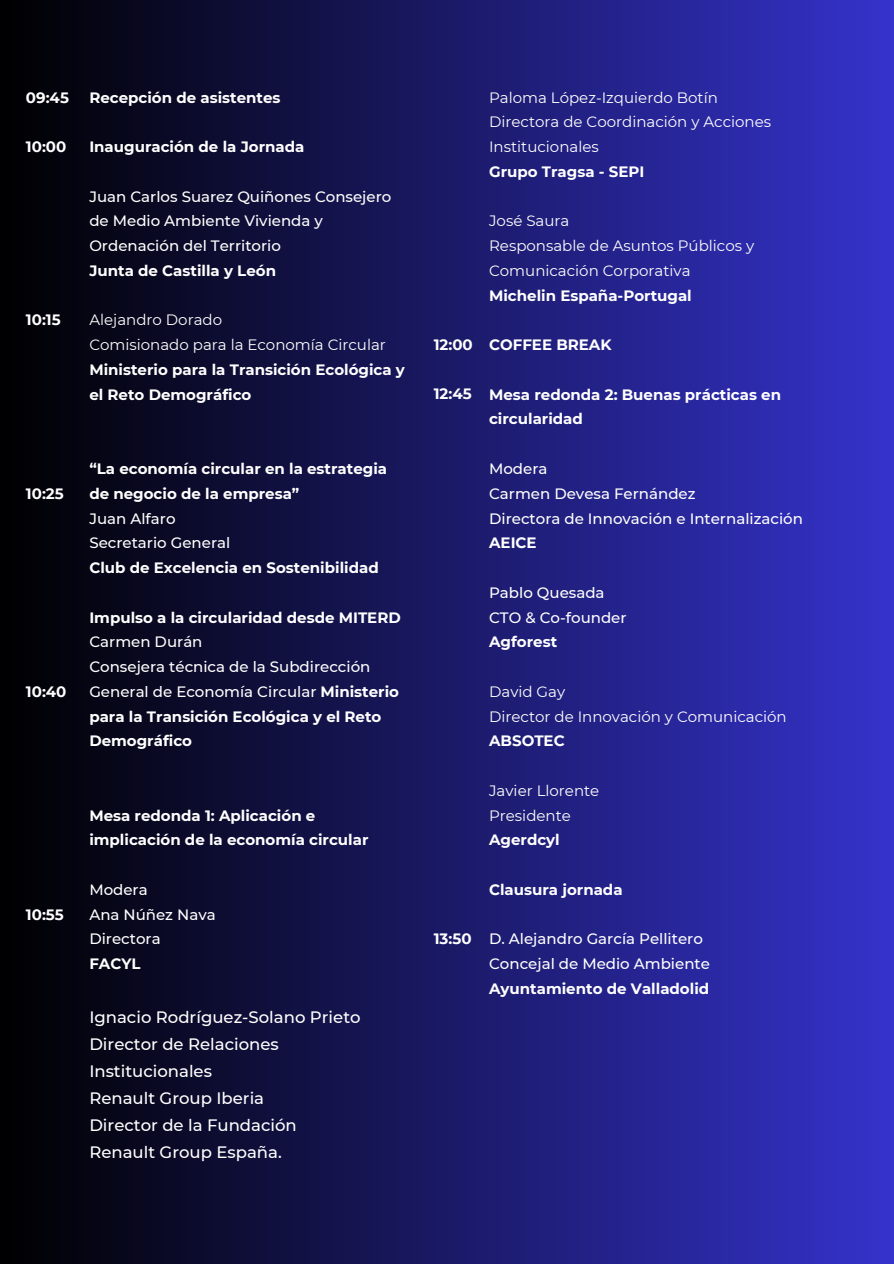
<style>
.page{position:relative;width:894px;height:1264px;background:#fff}
.page>*{position:absolute;margin:0;border:0;box-sizing:border-box;transform-origin:0 0}
.t1{font:500 16.5px/27px "Montserrat";color:#fff}
.t2{font:700 15px/24.8px "Montserrat";color:#fff}
.t3{font:500 15px/24.8px "Montserrat";color:#fff}
.t4{font:15px/24.8px "Montserrat";color:#fff}
.s1{font-weight:700}
.s2{font-weight:500}
</style>
<div class="page">
<div style="left:0;top:0;width:893px;height:1263px;background:linear-gradient(to right,#000,#3533cb)"></div>
<img style="left:156px;top:417px;width:603px;height:426px">
<h2 class="t2" style="left:26px;top:85px;width:44px">09:45</h2>
<h2 class="t2" style="left:26px;top:134px;width:42px">10:00</h2>
<h2 class="t2" style="left:26px;top:307px;width:36px">10:15</h2>
<h2 class="t2" style="left:89px;top:85px;width:193px">Recepción de asistentes</h2>
<h2 class="t2" style="left:89px;top:134px;width:216px">Inauguración de la Jornada</h2>
<p class="t3" style="left:89px;top:184px;width:303px">Juan Carlos Suarez Quiñones Consejero de Medio Ambiente Vivienda y<br>Ordenación del Territorio<br><span class="s1">Junta de Castilla y León</span></p>
<p class="t4" style="left:89px;top:307px;width:134px">Alejandro Dorado</p>
<p class="t4" style="left:89px;top:332px;width:298px">Comisionado para la Economía Circular</p>
<h2 class="t2" style="left:89px;top:357px;width:317px">Ministerio para la Transición Ecológica y el Reto Demográfico</h2>
<h2 class="t2" style="left:26px;top:481px;width:39px">10:25</h2>
<h2 class="t2" style="left:26px;top:679px;width:42px">10:40</h2>
<h2 class="t2" style="left:89px;top:456px;width:299px">“La economía circular en la estrategia de negocio de la empresa”<br><span class="s2">Juan Alfaro<br>Secretario General<br></span>Club de Excelencia en Sostenibilidad</h2>
<h2 class="t2" style="left:89px;top:604px;width:313px">Impulso a la circularidad desde MITERD<br><span class="s2">Carmen Durán<br>Consejera técnica de la Subdirección<br>General de Economía Circular</span> Ministerio para la Transición Ecológica y el Reto<br>Demográfico</h2>
<h2 class="t2" style="left:26px;top:901px;width:39px">10:55</h2>
<h2 class="t2" style="left:89px;top:802px;width:280px">Mesa redonda 1: Aplicación e implicación de la economía circular</h2>
<h2 class="t3" style="left:89px;top:877px;width:128px">Modera<br>Ana Núñez Nava<br>Directora<br><span class="s1">FACYL</span></h2>
<p class="t1" style="left:89px;top:1003px;width:273px">Ignacio Rodríguez-Solano Prieto<br>Director de Relaciones<br>Institucionales<br>Renault Group Iberia<br>Director de la Fundación<br>Renault Group España.</p>
<h2 class="t2" style="left:433px;top:332px;width:41px">12:00</h2>
<h2 class="t2" style="left:433px;top:381px;width:39px">12:45</h2>
<h2 class="t2" style="left:433px;top:926px;width:39px">13:50</h2>
<p class="t4" style="left:489px;top:85px;width:230px">Paloma López-Izquierdo Botín</p>
<p class="t4" style="left:489px;top:109px;width:283px">Directora de Coordinación y Acciones<br>Institucionales</p>
<p class="t2" style="left:489px;top:159px;width:157px">Grupo Tragsa - SEPI</p>
<p class="t4" style="left:489px;top:208px;width:82px">José Saura</p>
<p class="t4" style="left:489px;top:233px;width:266px">Responsable de Asuntos Públicos y<br>Comunicación Corporativa</p>
<h1 class="t2" style="left:489px;top:283px;width:204px">Michelin España-Portugal</h1>
<h2 class="t2" style="left:489px;top:332px;width:124px">COFFEE BREAK</h2>
<h2 class="t2" style="left:489px;top:382px;width:293px">Mesa redonda 2: Buenas prácticas en circularidad</h2>
<h2 class="t3" style="left:489px;top:456px;width:315px">Modera<br>Carmen Devesa Fernández<br>Directora de Innovación e Internalización<br><span class="s1">AEICE</span></h2>
<p class="t3" style="left:489px;top:580px;width:139px">Pablo Quesada<br>CTO &amp; Co-founder<br><span class="s1">Agforest</span></p>
<p class="t4" style="left:489px;top:679px;width:78px">David Gay</p>
<p class="t4" style="left:489px;top:703px;width:299px">Director de Innovación y Comunicación</p>
<p class="t2" style="left:489px;top:728px;width:77px">ABSOTEC</p>
<p class="t4" style="left:489px;top:778px;width:112px">Javier Llorente</p>
<p class="t4" style="left:489px;top:802px;width:83px">Presidente</p>
<h2 class="t2" style="left:489px;top:827px;width:72px">Agerdcyl</h2>
<h2 class="t2" style="left:489px;top:877px;width:135px">Clausura jornada</h2>
<p class="t3" style="left:489px;top:926px;width:222px">D. Alejandro García Pellitero<br>Concejal de Medio Ambiente<br><span class="s1">Ayuntamiento de Valladolid</span></p>
</div>
